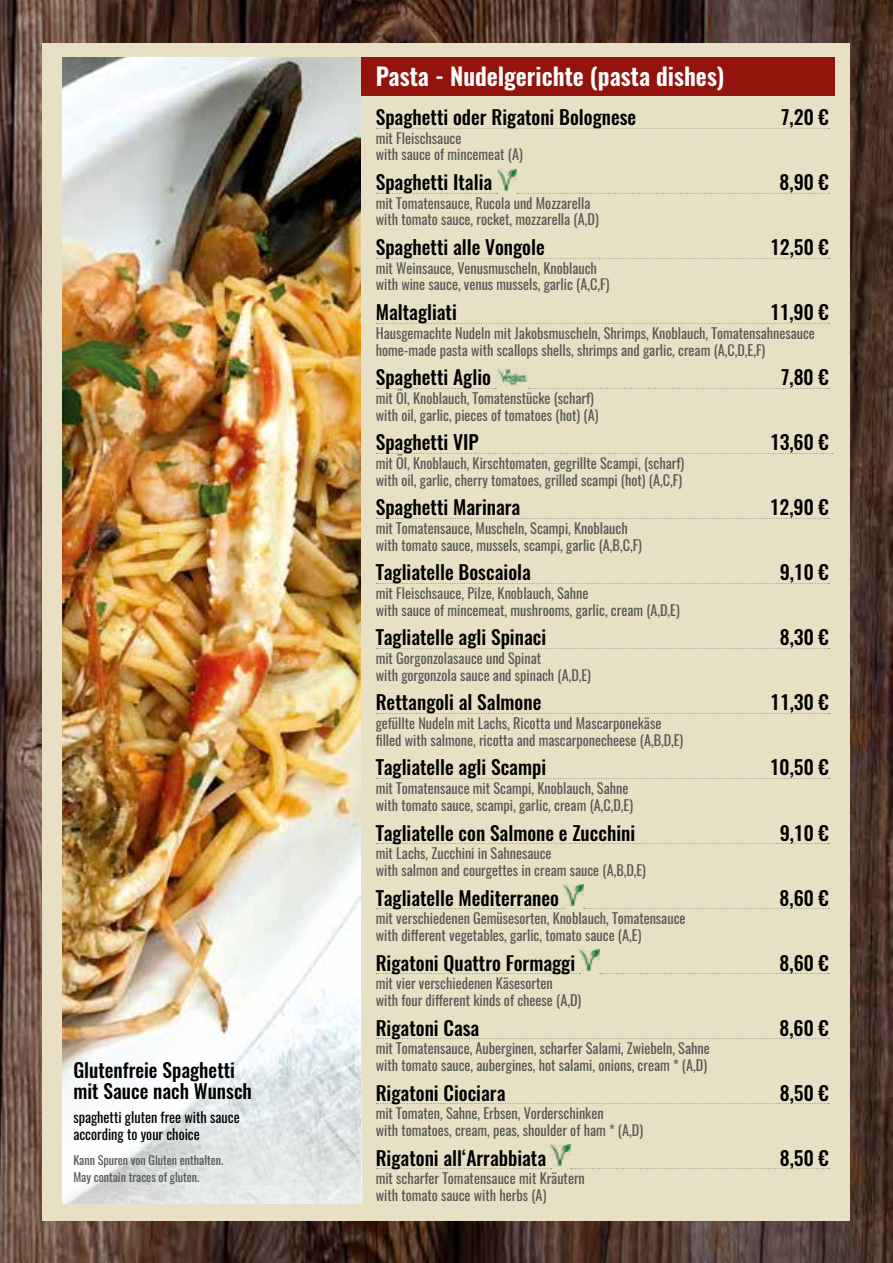
<style>
.page{position:relative;width:893px;height:1263px;background:#fff}
.page>*{position:absolute;margin:0;border:0;box-sizing:border-box;transform-origin:0 0}
.t1{font:600 24px "Oswald";color:#fff}
.t2{font:500 19.5px/21px "Oswald";color:#000}
.t3{font:14.25px/16.5px "Oswald";color:#575756}
.t4{font:14.25px/16.5px "Oswald";color:#000}
.t5{font:12px/16.5px "Oswald";color:#575756}
</style>
<div class="page">
<img style="left:0;top:0;width:893px;height:1263px">
<div style="left:43px;top:43px;width:807px;height:1177px;background:#e7e0c5"></div>
<div style="left:330px;top:57px;width:505px;height:39px;background:#93140d"></div>
<svg style="left:376px;top:128px;width:453px;height:1px"></svg>
<svg style="left:376px;top:193px;width:122px;height:1px"></svg>
<svg style="left:517px;top:193px;width:312px;height:1px"></svg>
<svg style="left:376px;top:258px;width:453px;height:1px"></svg>
<svg style="left:376px;top:323px;width:453px;height:1px"></svg>
<svg style="left:376px;top:388px;width:120px;height:1px"></svg>
<svg style="left:528px;top:388px;width:301px;height:1px"></svg>
<svg style="left:376px;top:453px;width:457px;height:1px"></svg>
<svg style="left:376px;top:518px;width:453px;height:1px"></svg>
<svg style="left:376px;top:583px;width:453px;height:1px"></svg>
<svg style="left:376px;top:648px;width:453px;height:1px"></svg>
<svg style="left:376px;top:713px;width:453px;height:1px"></svg>
<svg style="left:376px;top:778px;width:453px;height:1px"></svg>
<svg style="left:376px;top:843px;width:453px;height:1px"></svg>
<svg style="left:376px;top:908px;width:188px;height:1px"></svg>
<svg style="left:583px;top:908px;width:246px;height:1px"></svg>
<svg style="left:376px;top:973px;width:205px;height:1px"></svg>
<svg style="left:600px;top:973px;width:229px;height:1px"></svg>
<svg style="left:376px;top:1038px;width:453px;height:1px"></svg>
<svg style="left:376px;top:1103px;width:453px;height:1px"></svg>
<svg style="left:376px;top:1168px;width:176px;height:1px"></svg>
<svg style="left:571px;top:1168px;width:258px;height:1px"></svg>
<img style="left:497px;top:170px;width:19px;height:20px">
<img style="left:497px;top:369px;width:31px;height:16px">
<img style="left:564px;top:885px;width:19px;height:20px">
<img style="left:580px;top:950px;width:19px;height:20px">
<img style="left:551px;top:1145px;width:19px;height:20px">
<img style="left:63px;top:57px;width:297px;height:971px">
<svg style="left:62px;top:1028px;width:299px;height:176px;background:#e9ebeb"></svg>
<h2 class="t2" style="left:73px;top:1061px;width:180px">Glutenfreie Spaghetti mit Sauce nach Wunsch</h2>
<p class="t4" style="left:73px;top:1108px;width:168px">spaghetti gluten free with sauce according to your choice</p>
<p class="t5" style="left:73px;top:1151px;width:151px">Kann Spuren von Gluten enthalten.<br>May contain traces of gluten.</p>
<h1 class="t1" style="left:376px;top:64px;width:350px">Pasta - Nudelgerichte (pasta dishes)</h1>
<h2 class="t2" style="left:376px;top:108px;width:262px">Spaghetti oder Rigatoni Bolognese</h2>
<h2 class="t2" style="left:781px;top:108px;width:49px">7,20 €</h2>
<p class="t3" style="left:376px;top:128px;width:149px">mit Fleischsauce<br>with sauce of mincemeat (A)</p>
<h2 class="t2" style="left:376px;top:173px;width:118px">Spaghetti Italia</h2>
<h2 class="t2" style="left:780px;top:173px;width:51px">8,90 €</h2>
<p class="t3" style="left:376px;top:193px;width:225px">mit Tomatensauce, Rucola und Mozzarella with tomato sauce, rocket, mozzarella (A,D)</p>
<h2 class="t2" style="left:376px;top:238px;width:171px">Spaghetti alle Vongole</h2>
<h2 class="t2" style="left:770px;top:238px;width:60px">12,50 €</h2>
<p class="t3" style="left:376px;top:259px;width:235px">mit Weinsauce, Venusmuscheln, Knoblauch with wine sauce, venus mussels, garlic (A,C,F)</p>
<h2 class="t2" style="left:376px;top:303px;width:83px">Maltagliati</h2>
<h2 class="t2" style="left:770px;top:303px;width:60px">11,90 €</h2>
<p class="t3" style="left:376px;top:324px;width:441px">Hausgemachte Nudeln mit Jakobsmuscheln, Shrimps, Knoblauch, Tomatensahnesauce home-made pasta with scallops shells, shrimps and garlic, cream (A,C,D,E,F)</p>
<h2 class="t2" style="left:376px;top:368px;width:117px">Spaghetti Aglio</h2>
<h2 class="t2" style="left:781px;top:368px;width:49px">7,80 €</h2>
<p class="t3" style="left:376px;top:389px;width:224px">mit Öl, Knoblauch, Tomatenstücke (scharf) with oil, garlic, pieces of tomatoes (hot) (A)</p>
<h2 class="t2" style="left:376px;top:433px;width:105px">Spaghetti VIP</h2>
<h2 class="t2" style="left:770px;top:433px;width:60px">13,60 €</h2>
<p class="t3" style="left:376px;top:454px;width:310px">mit Öl, Knoblauch, Kirschtomaten, gegrillte Scampi, (scharf) with oil, garlic, cherry tomatoes, grilled scampi (hot) (A,C,F)</p>
<h2 class="t2" style="left:376px;top:498px;width:146px">Spaghetti Marinara</h2>
<h2 class="t2" style="left:770px;top:498px;width:60px">12,90 €</h2>
<p class="t3" style="left:376px;top:519px;width:268px">mit Tomatensauce, Muscheln, Scampi, Knoblauch with tomato sauce, mussels, scampi, garlic (A,B,C,F)</p>
<h2 class="t2" style="left:376px;top:563px;width:157px">Tagliatelle Boscaiola</h2>
<h2 class="t2" style="left:780px;top:563px;width:50px">9,10 €</h2>
<p class="t3" style="left:376px;top:584px;width:306px">mit Fleischsauce, Pilze, Knoblauch, Sahne<br>with sauce of mincemeat, mushrooms, garlic, cream (A,D,E)</p>
<h2 class="t2" style="left:376px;top:628px;width:172px">Tagliatelle agli Spinaci</h2>
<h2 class="t2" style="left:780px;top:628px;width:50px">8,30 €</h2>
<p class="t3" style="left:376px;top:649px;width:217px">mit Gorgonzolasauce und Spinat<br>with gorgonzola sauce and spinach (A,D,E)</p>
<h2 class="t2" style="left:376px;top:693px;width:167px">Rettangoli al Salmone</h2>
<h2 class="t2" style="left:770px;top:693px;width:60px">11,30 €</h2>
<p class="t3" style="left:376px;top:714px;width:309px">gefüllte Nudeln mit Lachs, Ricotta und Mascarponekäse filled with salmone, ricotta and mascarponecheese (A,B,D,E)</p>
<h2 class="t2" style="left:376px;top:758px;width:172px">Tagliatelle agli Scampi</h2>
<h2 class="t2" style="left:770px;top:758px;width:60px">10,50 €</h2>
<p class="t3" style="left:376px;top:779px;width:259px">mit Tomatensauce mit Scampi, Knoblauch, Sahne with tomato sauce, scampi, garlic, cream (A,C,D,E)</p>
<h2 class="t2" style="left:376px;top:823px;width:261px">Tagliatelle con Salmone e Zucchini</h2>
<h2 class="t2" style="left:780px;top:823px;width:50px">9,10 €</h2>
<p class="t3" style="left:376px;top:844px;width:272px">mit Lachs, Zucchini in Sahnesauce<br>with salmon and courgettes in cream sauce (A,B,D,E)</p>
<h2 class="t2" style="left:376px;top:888px;width:185px">Tagliatelle Mediterraneo</h2>
<h2 class="t2" style="left:780px;top:888px;width:51px">8,60 €</h2>
<p class="t3" style="left:376px;top:909px;width:311px">mit verschiedenen Gemüsesorten, Knoblauch, Tomatensauce with different vegetables, garlic, tomato sauce (A,E)</p>
<h2 class="t2" style="left:376px;top:953px;width:201px">Rigatoni Quattro Formaggi</h2>
<h2 class="t2" style="left:780px;top:953px;width:51px">8,60 €</h2>
<p class="t3" style="left:376px;top:974px;width:207px">mit vier verschiedenen Käsesorten<br>with four different kinds of cheese (A,D)</p>
<h2 class="t2" style="left:376px;top:1018px;width:105px">Rigatoni Casa</h2>
<h2 class="t2" style="left:780px;top:1018px;width:51px">8,60 €</h2>
<p class="t3" style="left:376px;top:1039px;width:335px">mit Tomatensauce, Auberginen, scharfer Salami, Zwiebeln, Sahne with tomato sauce, aubergines, hot salami, onions, cream * (A,D)</p>
<h2 class="t2" style="left:376px;top:1083px;width:131px">Rigatoni Ciociara</h2>
<h2 class="t2" style="left:780px;top:1083px;width:50px">8,50 €</h2>
<p class="t3" style="left:376px;top:1104px;width:269px">mit Tomaten, Sahne, Erbsen, Vorderschinken<br>with tomatoes, cream, peas, shoulder of ham * (A,D)</p>
<h2 class="t2" style="left:376px;top:1148px;width:172px">Rigatoni all‘Arrabbiata</h2>
<h2 class="t2" style="left:780px;top:1148px;width:50px">8,50 €</h2>
<p class="t3" style="left:376px;top:1169px;width:211px">mit scharfer Tomatensauce mit Kräutern with tomato sauce with herbs (A)</p>
</div>
